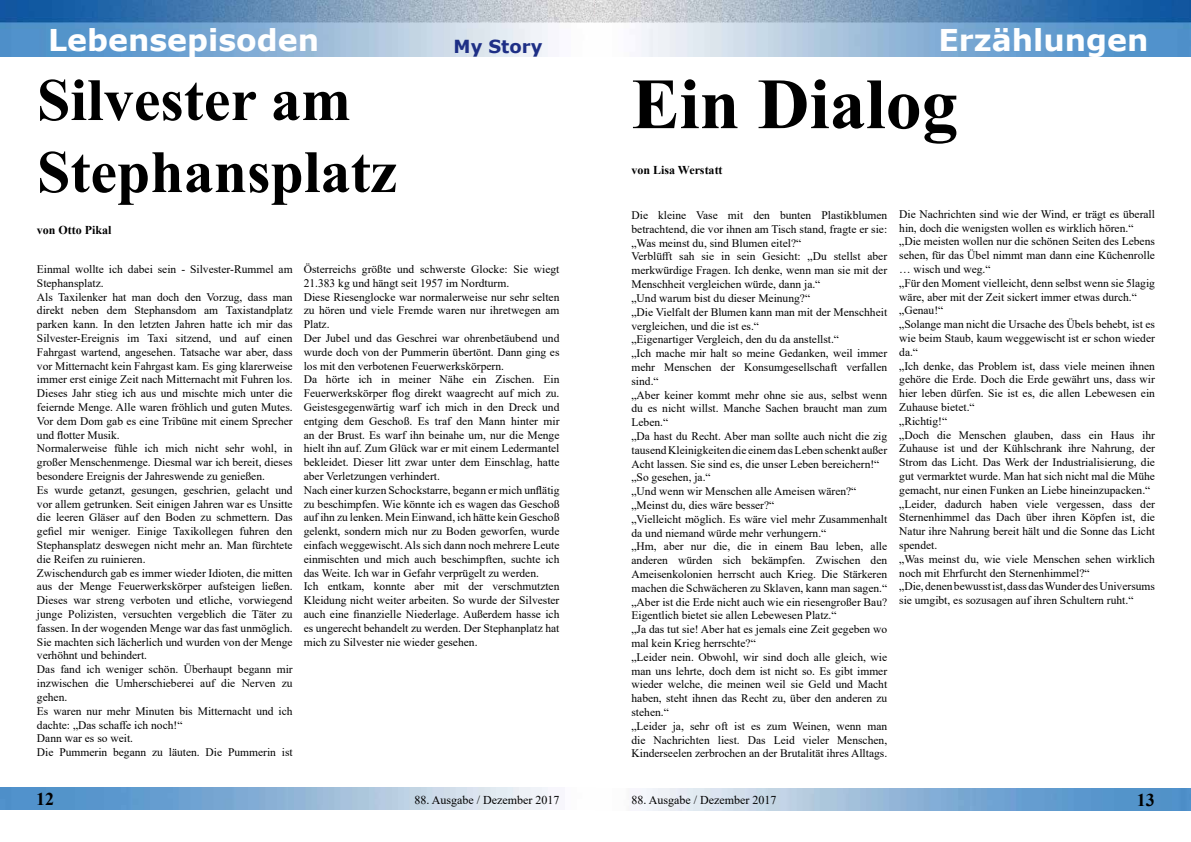
<style>
.page{position:relative;width:1191px;height:842px;background:#fff}
.page>*{position:absolute;margin:0;border:0;box-sizing:border-box;transform-origin:0 0}
.t1{font:700 72px "Times New Roman";color:#000}
.t2{font:700 60px/72px "Times New Roman";color:#000}
.t3{font:700 30px "Verdana";color:#fff}
.t4{font:700 18px "Verdana";color:#1e2f86}
.t5{font:700 18px "Times New Roman";color:#000}
.t6{font:12px "Times New Roman";color:#000}
.t7{font:700 12px "Times New Roman";color:#000}
.t8{font:11.5px/13.8px "Times New Roman";color:#000}
</style>
<div class="page">
<img style="left:0;top:787px;width:1191px;height:23px">
<img style="left:0;top:0;width:1191px;height:56px">
<h3 class="t3" style="left:48px;top:19px;width:272px">Lebensepisoden</h3>
<h3 class="t4" style="left:453px;top:34px;width:90px">My Story</h3>
<h3 class="t3" style="left:938px;top:19px;width:211px">Erzählungen</h3>
<h2 class="t2" style="left:37px;top:62px;width:362px">Silvester am<br>Stephansplatz</h2>
<p class="t7" style="left:37px;top:221px;width:76px">von Otto Pikal</p>
<p class="t8" style="left:37px;top:262px;width:257px">Einmal wollte ich dabei sein - Silvester-Rummel am Stephansplatz.<br>Als Taxilenker hat man doch den Vorzug, dass man direkt neben dem Stephansdom am Taxistandplatz parken kann. In den letzten Jahren hatte ich mir das Silvester-Ereignis im Taxi sitzend, und auf einen Fahrgast wartend, angesehen. Tatsache war aber, dass vor Mitternacht kein Fahrgast kam. Es ging klarerweise immer erst einige Zeit nach Mitternacht mit Fuhren los.<br>Dieses Jahr stieg ich aus und mischte mich unter die feiernde Menge. Alle waren fröhlich und guten Mutes.<br>Vor dem Dom gab es eine Tribüne mit einem Sprecher und flotter Musik.<br>Normalerweise fühle ich mich nicht sehr wohl, in großer Menschenmenge. Diesmal war ich bereit, dieses besondere Ereignis der Jahreswende zu genießen.<br>Es wurde getanzt, gesungen, geschrien, gelacht und vor allem getrunken. Seit einigen Jahren war es Unsitte die leeren Gläser auf den Boden zu schmettern. Das gefiel mir weniger. Einige Taxikollegen fuhren den Stephansplatz deswegen nicht mehr an. Man fürchtete die Reifen zu ruinieren.<br>Zwischendurch gab es immer wieder Idioten, die mitten aus der Menge Feuerwerkskörper aufsteigen ließen.<br>Dieses war streng verboten und etliche, vorwiegend junge Polizisten, versuchten vergeblich die Täter zu fassen. In der wogenden Menge war das fast unmöglich.<br>Sie machten sich lächerlich und wurden von der Menge verhöhnt und behindert.<br>Das fand ich weniger schön. Überhaupt begann mir inzwischen die Umherschieberei auf die Nerven zu gehen.<br>Es waren nur mehr Minuten bis Mitternacht und ich dachte: „Das schaffe ich noch!“<br>Dann war es so weit.<br>Die Pummerin begann zu läuten. Die Pummerin ist</p>
<p class="t8" style="left:304px;top:262px;width:257px">Österreichs größte und schwerste Glocke: Sie wiegt 21.383 kg und hängt seit 1957 im Nordturm.<br>Diese Riesenglocke war normalerweise nur sehr selten zu hören und viele Fremde waren nur ihretwegen am Platz.<br>Der Jubel und das Geschrei war ohrenbetäubend und wurde doch von der Pummerin übertönt. Dann ging es los mit den verbotenen Feuerwerkskörpern.<br>Da hörte ich in meiner Nähe ein Zischen. Ein Feuerwerkskörper flog direkt waagrecht auf mich zu.<br>Geistesgegenwärtig warf ich mich in den Dreck und entging dem Geschoß. Es traf den Mann hinter mir an der Brust. Es warf ihn beinahe um, nur die Menge hielt ihn auf. Zum Glück war er mit einem Ledermantel bekleidet. Dieser litt zwar unter dem Einschlag, hatte aber Verletzungen verhindert.<br>Nach einer kurzen Schockstarre, begann er mich unflätig zu beschimpfen. Wie könnte ich es wagen das Geschoß auf ihn zu lenken. Mein Einwand, ich hätte kein Geschoß gelenkt, sondern mich nur zu Boden geworfen, wurde einfach weggewischt. Als sich dann noch mehrere Leute einmischten und mich auch beschimpften, suchte ich das Weite. Ich war in Gefahr verprügelt zu werden.<br>Ich entkam, konnte aber mit der verschmutzten Kleidung nicht weiter arbeiten. So wurde der Silvester auch eine finanzielle Niederlage. Außerdem hasse ich es ungerecht behandelt zu werden. Der Stephanplatz hat mich zu Silvester nie wieder gesehen.</p>
<h1 class="t1" style="left:631px;top:52px;width:328px">Ein Dialog</h1>
<p class="t7" style="left:631px;top:162px;width:93px">von Lisa Werstatt</p>
<p class="t8" style="left:631px;top:208px;width:257px">Die kleine Vase mit den bunten Plastikblumen betrachtend, die vor ihnen am Tisch stand, fragte er sie: „Was meinst du, sind Blumen eitel?“<br>Verblüfft sah sie in sein Gesicht: „Du stellst aber merkwürdige Fragen. Ich denke, wenn man sie mit der Menschheit vergleichen würde, dann ja.“<br>„Und warum bist du dieser Meinung?“<br>„Die Vielfalt der Blumen kann man mit der Menschheit vergleichen, und die ist es.“<br>„Eigenartiger Vergleich, den du da anstellst.“<br>„Ich mache mir halt so meine Gedanken, weil immer mehr Menschen der Konsumgesellschaft verfallen sind.“<br>„Aber keiner kommt mehr ohne sie aus, selbst wenn du es nicht willst. Manche Sachen braucht man zum Leben.“<br>„Da hast du Recht. Aber man sollte auch nicht die zig tausend Kleinigkeiten die einem das Leben schenkt außer Acht lassen. Sie sind es, die unser Leben bereichern!“ „So gesehen, ja.“<br>„Und wenn wir Menschen alle Ameisen wären?“ „Meinst du, dies wäre besser?“<br>„Vielleicht möglich. Es wäre viel mehr Zusammenhalt da und niemand würde mehr verhungern.“<br>„Hm, aber nur die, die in einem Bau leben, alle anderen würden sich bekämpfen. Zwischen den Ameisenkolonien herrscht auch Krieg. Die Stärkeren machen die Schwächeren zu Sklaven, kann man sagen.“ „Aber ist die Erde nicht auch wie ein riesengroßer Bau?<br>Eigentlich bietet sie allen Lebewesen Platz.“<br>„Ja das tut sie! Aber hat es jemals eine Zeit gegeben wo mal kein Krieg herrschte?“<br>„Leider nein. Obwohl, wir sind doch alle gleich, wie man uns lehrte, doch dem ist nicht so. Es gibt immer wieder welche, die meinen weil sie Geld und Macht haben, steht ihnen das Recht zu, über den anderen zu stehen.“<br>„Leider ja, sehr oft ist es zum Weinen, wenn man die Nachrichten liest. Das Leid vieler Menschen, Kinderseelen zerbrochen an der Brutalität ihres Alltags.</p>
<p class="t8" style="left:899px;top:207px;width:257px">Die Nachrichten sind wie der Wind, er trägt es überall hin, doch die wenigsten wollen es wirklich hören.“ „Die meisten wollen nur die schönen Seiten des Lebens sehen, für das Übel nimmt man dann eine Küchenrolle … wisch und weg.“<br>„Für den Moment vielleicht, denn selbst wenn sie 5lagig wäre, aber mit der Zeit sickert immer etwas durch.“ „Genau!“<br>„Solange man nicht die Ursache des Übels behebt, ist es wie beim Staub, kaum weggewischt ist er schon wieder da.“<br>„Ich denke, das Problem ist, dass viele meinen ihnen gehöre die Erde. Doch die Erde gewährt uns, dass wir hier leben dürfen. Sie ist es, die allen Lebewesen ein Zuhause bietet.“<br>„Richtig!“<br>„Doch die Menschen glauben, dass ein Haus ihr Zuhause ist und der Kühlschrank ihre Nahrung, der Strom das Licht. Das Werk der Industrialisierung, die gut vermarktet wurde. Man hat sich nicht mal die Mühe gemacht, nur einen Funken an Liebe hineinzupacken.“ „Leider, dadurch haben viele vergessen, dass der Sternenhimmel das Dach über ihren Köpfen ist, die Natur ihre Nahrung bereit hält und die Sonne das Licht spendet.<br>„Was meinst du, wie viele Menschen sehen wirklich noch mit Ehrfurcht den Sternenhimmel?“<br>„Die, denen bewusst ist, dass das Wunder des Universums sie umgibt, es sozusagen auf ihren Schultern ruht.“</p>
<h3 class="t5" style="left:36px;top:786px;width:19px">12</h3>
<p class="t6" style="left:414px;top:791px;width:146px">88. Ausgabe / Dezember 2017</p>
<p class="t6" style="left:631px;top:791px;width:146px">88. Ausgabe / Dezember 2017</p>
<h3 class="t5" style="left:1137px;top:787px;width:19px">13</h3>
</div>
